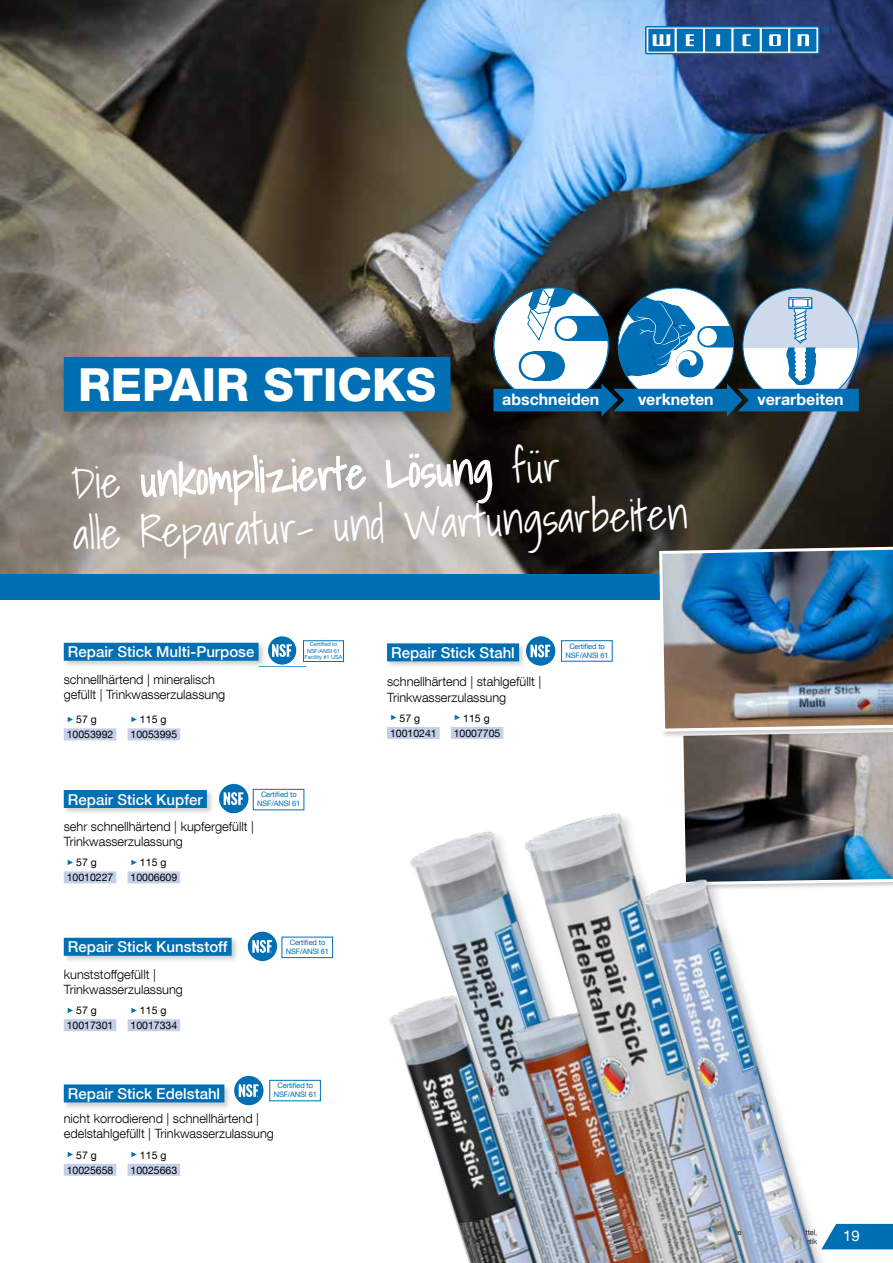
<style>
.page{position:relative;width:893px;height:1263px;background:#fff}
.page>*{position:absolute;margin:0;border:0;box-sizing:border-box;transform-origin:0 0}
.t1{font:800 45.45px "Helvetica Neue LT Com";color:#fff}
.t2{font:300 43.05px/51.8px "Shadows Into";color:#fff}
.t3{font:700 15.9px "Helvetica Neue LT Com";color:#fff}
.t4{font:500 15px "Helvetica Neue LT Com";color:#fff}
.t5{font:15px "Helvetica Neue LT Com";color:#fff}
.t6{font:300 12.75px/15.3px "Helvetica Neue LT Com";color:#000}
.t7{font:10.5px/15px "Helvetica Neue LT Com";color:#000}
.t8{font:7.5px/9px "Helvetica Neue LT Com";letter-spacing:-.02em;color:#006fb4;text-align:center}
.t9{font:5.55px/6.6px "Helvetica Neue LT Com";color:#006fb4;text-align:center}
.s1{font-family:"Arial";font-size:7.5px;color:#006fb4}
</style>
<div class="page">
<img style="left:0;top:0;width:893px;height:574px">
<div style="left:0;top:574px;width:893px;height:26px;background:#006fb4"></div>
<img style="left:658px;top:545px;width:235px;height:342px">
<div style="left:59px;top:352px;width:415px;height:83px;background:#000;opacity:.2"></div>
<div style="left:64px;top:357px;width:386px;height:54px;background:#006fb4"></div>
<div style="left:62px;top:1083px;width:170px;height:27px;background:#000;opacity:.2"></div>
<div style="left:64px;top:1084px;width:160px;height:18px;background:#006fb4"></div>
<div style="left:234px;top:1076px;width:30px;height:29px;background:#006fb4;border-radius:50%"></div>
<svg style="left:239px;top:1084px;width:20px;height:13px"></svg>
<div style="left:270px;top:1080px;width:51px;height:21px;background:#fff;border:1px solid #006fb4"></div>
<div style="left:64px;top:1164px;width:52px;height:12px;background:#c3d0e8"></div>
<div style="left:128px;top:1164px;width:52px;height:12px;background:#c3d0e8"></div>
<div style="left:62px;top:788px;width:153px;height:27px;background:#000;opacity:.2"></div>
<div style="left:64px;top:790px;width:143px;height:18px;background:#006fb4"></div>
<div style="left:253px;top:789px;width:51px;height:21px;background:#fff;border:1px solid #006fb4"></div>
<div style="left:219px;top:784px;width:29px;height:29px;background:#006fb4;border-radius:50%"></div>
<svg style="left:224px;top:792px;width:19px;height:13px"></svg>
<div style="left:64px;top:871px;width:52px;height:12px;background:#c3d0e8"></div>
<div style="left:128px;top:871px;width:52px;height:12px;background:#c3d0e8"></div>
<div style="left:386px;top:642px;width:141px;height:27px;background:#000;opacity:.2"></div>
<div style="left:387px;top:643px;width:132px;height:18px;background:#006fb4"></div>
<svg style="left:526px;top:636px;width:29px;height:30px"></svg>
<svg style="left:531px;top:645px;width:19px;height:12px"></svg>
<div style="left:561px;top:640px;width:51px;height:21px;background:#fff;border:1px solid #006fb4"></div>
<div style="left:387px;top:727px;width:53px;height:12px;background:#c3d0e8"></div>
<div style="left:451px;top:727px;width:52px;height:12px;background:#c3d0e8"></div>
<div style="left:62px;top:641px;width:204px;height:27px;background:#000;opacity:.2"></div>
<div style="left:64px;top:643px;width:195px;height:18px;background:#006fb4"></div>
<div style="left:64px;top:728px;width:52px;height:12px;background:#c3d0e8"></div>
<div style="left:128px;top:728px;width:52px;height:12px;background:#c3d0e8"></div>
<div style="left:62px;top:936px;width:177px;height:27px;background:#000;opacity:.2"></div>
<div style="left:64px;top:938px;width:168px;height:18px;background:#006fb4"></div>
<div style="left:282px;top:937px;width:51px;height:21px;background:#fff;border:1px solid #006fb4"></div>
<div style="left:248px;top:932px;width:29px;height:29px;background:#006fb4;border-radius:50%"></div>
<svg style="left:252px;top:940px;width:20px;height:13px"></svg>
<div style="left:64px;top:1019px;width:52px;height:12px;background:#c3d0e8"></div>
<div style="left:128px;top:1019px;width:52px;height:12px;background:#c3d0e8"></div>
<div style="left:268px;top:636px;width:29px;height:29px;background:#006fb4;border-radius:50%"></div>
<div style="left:267px;top:636px;width:30px;height:29px;border:1px solid #fff;border-radius:50%"></div>
<svg style="left:272px;top:644px;width:20px;height:13px"></svg>
<div style="left:303px;top:641px;width:41px;height:21px;border:1px solid #006fb4"></div>
<svg style="left:493px;top:288px;width:366px;height:129px"></svg>
<img style="left:389px;top:831px;width:106px;height:191px">
<img style="left:390px;top:917px;width:105px;height:346px">
<img style="left:782px;top:845px;width:58px;height:418px">
<img style="left:495px;top:767px;width:287px;height:496px">
<svg style="left:821px;top:1224px;width:72px;height:25px;background:#1b7ebc"></svg>
<svg style="left:645px;top:26px;width:184px;height:28px;background:#408fc2"></svg>
<h1 class="t1" style="left:78px;top:358px;width:360px">REPAIR STICKS</h1>
<p class="t3" style="left:502px;top:390px;width:99px">abschneiden</p>
<p class="t3" style="left:638px;top:390px;width:77px">verkneten</p>
<p class="t3" style="left:757px;top:390px;width:88px">verarbeiten</p>
<h2 class="t2" style="left:70px;top:457px;width:617px;rotate:-2deg">Die unkomplizierte Lösung für<br>alle Reparatur- und Wartungsarbeiten</h2>
<p class="t4" style="left:68px;top:643px;width:188px">Repair Stick Multi-Purpose</p>
<p class="t6" style="left:64px;top:671px;width:163px">schnellhärtend | mineralisch gefüllt | Trinkwasserzulassung</p>
<p class="t7" style="left:67px;top:712px;width:48px"><span class="s1">►</span> 57 g<br>10053992</p>
<p class="t7" style="left:130px;top:712px;width:48px"><span class="s1">►</span> 115 g<br>10053995</p>
<p class="t9" style="left:305px;top:641px;width:39px">Certified to<br>NSF/ANSI 61<br>Facility #1 USA</p>
<p class="t8" style="left:257px;top:790px;width:45px">Certified to<br>NSF/ANSI 61</p>
<p class="t4" style="left:68px;top:790px;width:136px">Repair Stick Kupfer</p>
<p class="t6" style="left:64px;top:818px;width:192px">sehr schnellhärtend | kupfergefüllt |<br>Trinkwasserzulassung</p>
<p class="t7" style="left:67px;top:855px;width:48px"><span class="s1">►</span> 57 g<br>10010227</p>
<p class="t7" style="left:130px;top:855px;width:48px"><span class="s1">►</span> 115 g<br>10006609</p>
<p class="t4" style="left:68px;top:938px;width:161px">Repair Stick Kunststoff</p>
<p class="t6" style="left:64px;top:966px;width:121px">kunststoffgefüllt |<br>Trinkwasserzulassung</p>
<p class="t7" style="left:67px;top:1003px;width:48px"><span class="s1">►</span> 57 g<br>10017301</p>
<p class="t7" style="left:130px;top:1003px;width:48px"><span class="s1">►</span> 115 g<br>10017334</p>
<p class="t8" style="left:286px;top:938px;width:45px">Certified to<br>NSF/ANSI 61</p>
<p class="t4" style="left:68px;top:1085px;width:154px">Repair Stick Edelstahl</p>
<p class="t8" style="left:274px;top:1081px;width:45px">Certified to<br>NSF/ANSI 61</p>
<p class="t6" style="left:64px;top:1111px;width:212px">nicht korrodierend | schnellhärtend | edelstahlgefüllt | Trinkwasserzulassung</p>
<p class="t7" style="left:67px;top:1147px;width:48px"><span class="s1">►</span> 57 g<br>10025658</p>
<p class="t7" style="left:130px;top:1147px;width:48px"><span class="s1">►</span> 115 g<br>10025663</p>
<p class="t4" style="left:391px;top:644px;width:125px">Repair Stick Stahl</p>
<p class="t8" style="left:566px;top:641px;width:45px">Certified to<br>NSF/ANSI 61</p>
<p class="t6" style="left:387px;top:674px;width:156px">schnellhärtend | stahlgefüllt |<br>Trinkwasserzulassung</p>
<p class="t7" style="left:390px;top:710px;width:48px"><span class="s1">►</span> 57 g<br>10010241</p>
<p class="t7" style="left:454px;top:710px;width:48px"><span class="s1">►</span> 115 g<br>10007705</p>
<p class="t5" style="left:843px;top:1226px;width:18px">19</p>
</div>
